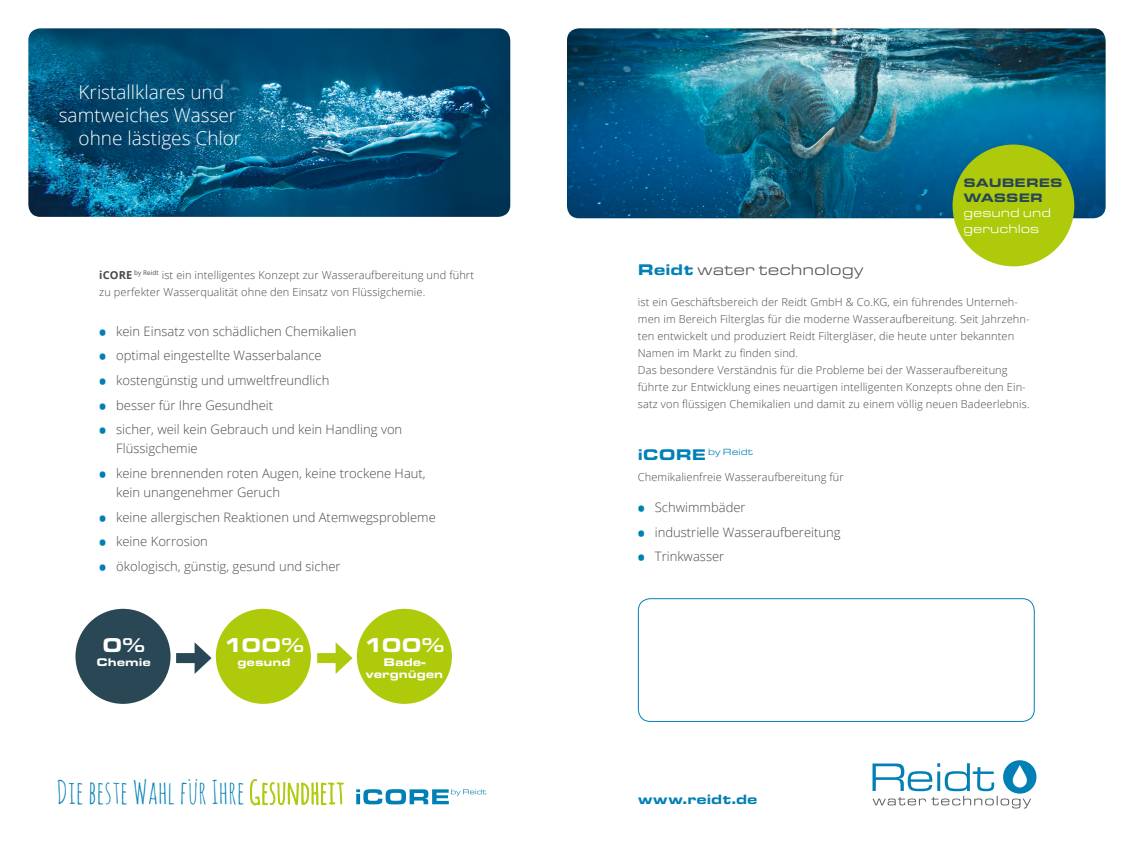
<style>
.page{position:relative;width:1134px;height:842px;background:#fff}
.page>*{position:absolute;margin:0;border:0;box-sizing:border-box;transform-origin:0 0}
.t1{font:32px "Amatic SC";color:#0080b5}
.t2{font:900 expanded 20.8px "Micro Square";letter-spacing:-.045em;color:#fff}
.t3{font:300 19px "Open Sans";color:#fff}
.t4{font:expanded 16px "Micro Square";color:#575756}
.t5{font:900 expanded 14px "Micro Square";color:#0080b5}
.t6{font:300 13px/19px "Open Sans";color:#4a4a49}
.t7{font:expanded 12.7px/15.3px "Micro Square";color:#fff}
.t8{font:900 expanded 12.7px/15.3px "Micro Square";color:#294754}
.t9{font:900 expanded 11.5px/12px "Micro Square";letter-spacing:-.005em;color:#fff;text-align:center}
.t10{font:300 11px/17px "Open Sans";letter-spacing:.01em;color:#4a4a49}
.t11{font:expanded 9.3px "Micro Square";color:#0080b5}
.s1{font-weight:700}
.s2{font-weight:800;font-size:18px;color:#0080b5}
.s3{color:#afca0b}
.s4{font-weight:900;color:#0080b5}
.s5{font-weight:900;font-size:16px}
</style>
<div class="page">
<img style="left:28px;top:28px;width:482px;height:189px">
<img style="left:567px;top:28px;width:539px;height:190px">
<div style="left:216px;top:609px;width:95px;height:95px;background:#afca0b;border-radius:50%"></div>
<div style="left:75px;top:609px;width:96px;height:95px;background:#294754;border-radius:50%"></div>
<div style="left:357px;top:609px;width:95px;height:95px;background:#afca0b;border-radius:50%"></div>
<div style="left:176px;top:653px;width:25px;height:10px;background:#294754"></div>
<svg style="left:195px;top:642px;width:17px;height:32px"></svg>
<div style="left:317px;top:653px;width:25px;height:10px;background:#afca0b"></div>
<svg style="left:336px;top:642px;width:17px;height:32px"></svg>
<svg style="left:356px;top:789px;width:130px;height:15px"></svg>
<div style="left:952px;top:145px;width:122px;height:121px;background:#afca0b;border-radius:50%"></div>
<svg style="left:872px;top:760px;width:164px;height:48px"></svg>
<svg style="left:250px;top:779px;width:94px;height:27px"></svg>
<div style="left:638px;top:598px;width:397px;height:124px;border:1px solid #0080b5;border-radius:12px"></div>
<h3 class="t3" style="left:79px;top:79px;width:147px">Kristallklares und</h3>
<h3 class="t3" style="left:59px;top:102px;width:179px">samtweiches Wasser</h3>
<h3 class="t3" style="left:79px;top:125px;width:164px">ohne lästiges Chlor</h3>
<p class="t10" style="left:99px;top:266px;width:376px"><span class="s1">iCORE</span> <sup>by</sup> <sup>Reidt</sup> ist ein intelligentes Konzept zur Wasseraufbereitung und führt zu perfekter Wasserqualität ohne den Einsatz von Flüssigchemie.</p>
<p class="t6" style="left:99px;top:321px;width:259px"><span class="s2">•</span> kein Einsatz von schädlichen Chemikalien</p>
<p class="t6" style="left:99px;top:346px;width:224px"><span class="s2">•</span> optimal eingestellte Wasserbalance</p>
<p class="t6" style="left:99px;top:370px;width:232px"><span class="s2">•</span> kostengünstig und umweltfreundlich</p>
<p class="t6" style="left:99px;top:395px;width:175px"><span class="s2">•</span> besser für Ihre Gesundheit</p>
<p class="t6" style="left:116px;top:420px;width:288px;text-indent:-17px"><span class="s2">•</span> sicher, weil kein Gebrauch und kein Handling von<br>Flüssigchemie</p>
<p class="t6" style="left:116px;top:463px;width:311px;text-indent:-17px"><span class="s2">•</span> keine brennenden roten Augen, keine trockene Haut, kein unangenehmer Geruch</p>
<p class="t6" style="left:99px;top:507px;width:338px"><span class="s2">•</span> keine allergischen Reaktionen und Atemwegsprobleme</p>
<p class="t6" style="left:99px;top:532px;width:110px"><span class="s2">•</span> keine Korrosion</p>
<p class="t6" style="left:99px;top:556px;width:243px"><span class="s2">•</span> ökologisch, günstig, gesund und sicher</p>
<h2 class="t2" style="left:102px;top:633px;width:44px">0%</h2>
<p class="t9" style="left:96px;top:656px;width:56px">Chemie</p>
<h2 class="t2" style="left:224px;top:633px;width:82px">100%</h2>
<p class="t9" style="left:237px;top:656px;width:55px">gesund</p>
<h2 class="t2" style="left:364px;top:633px;width:82px">100%</h2>
<p class="t9" style="left:366px;top:656px;width:79px">Bade&shy;vergnügen</p>
<h1 class="t1" style="left:57px;top:772px;width:289px">Die beste Wahl für Ihre<span class="s3">Gesundheit</span></h1>
<p class="t8" style="left:963px;top:175px;width:101px">SAUBERES<br>WASSER</p>
<p class="t7" style="left:963px;top:206px;width:89px">gesund und geruchlos</p>
<h3 class="t4" style="left:638px;top:261px;width:227px"><span class="s4">Reidt</span> water technology</h3>
<p class="t10" style="left:638px;top:293px;width:393px">ist ein Geschäftsbereich der Reidt GmbH &amp; Co.KG, ein führendes Unterneh&shy;men im Bereich Filterglas für die moderne Wasseraufbereitung. Seit Jahrzehn&shy;ten entwickelt und produziert Reidt Filtergläser, die heute unter bekannten Namen im Markt zu finden sind.<br>Das besondere Verständnis für die Probleme bei der Wasseraufbereitung führte zur Entwicklung eines neuartigen intelligenten Konzepts ohne den Ein&shy;satz von flüssigen Chemikalien und damit zu einem völlig neuen Badeerlebnis.</p>
<p class="t11" style="left:638px;top:447px;width:116px"><span class="s5">iCORE</span> by Reidt</p>
<p class="t10" style="left:638px;top:468px;width:207px">Chemikalienfreie Wasseraufbereitung für</p>
<p class="t6" style="left:638px;top:497px;width:109px"><span class="s2">•</span> Schwimmbäder</p>
<p class="t6" style="left:638px;top:522px;width:204px"><span class="s2">•</span> industrielle Wasseraufbereitung</p>
<p class="t6" style="left:638px;top:547px;width:88px"><span class="s2">•</span> Trinkwasser</p>
<p class="t5" style="left:638px;top:791px;width:121px">www.reidt.de</p>
</div>
